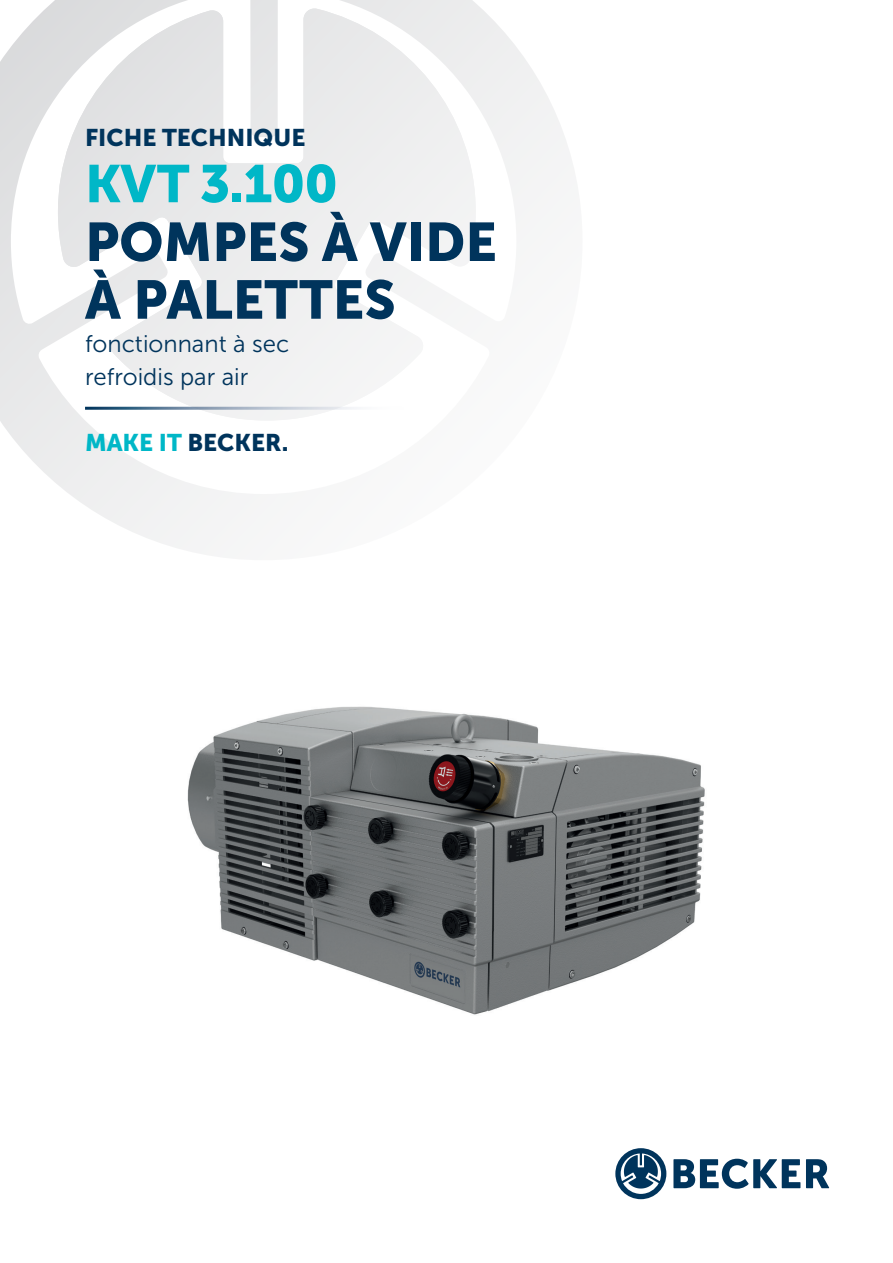
<style>
.page{position:relative;width:893px;height:1263px;background:#fff}
.page>*{position:absolute;margin:0;border:0;box-sizing:border-box;transform-origin:0 0}
.t1{font:54px/57.8px "Museo Sans 900";color:#00345c}
.t2{font:52.5px "Museo Sans 900";letter-spacing:-.015em;color:#00b7c7}
.t3{font:24px/33px "Museo Sans 300";color:#00345c}
.t4{font:24px "Museo Sans 900";color:#00345c}
.s1{color:#00b7c7}
</style>
<div class="page">
<svg style="left:0;top:0;width:573px;height:554px"></svg>
<svg style="left:673px;top:1159px;width:127px;height:30px"></svg>
<svg style="left:806px;top:1159px;width:23px;height:29px"></svg>
<svg style="left:615px;top:1148px;width:51px;height:51px"></svg>
<hr style="left:85px;top:407px;width:319px;height:3px;background:#fff">
<img style="left:187px;top:706px;width:518px;height:309px">
<p class="t4" style="left:85px;top:124px;width:222px">FICHE TECHNIQUE</p>
<h2 class="t2" style="left:85px;top:154px;width:254px">KVT 3.100</h2>
<h1 class="t1" style="left:85px;top:213px;width:413px">POMPES À VIDE<br>À PALETTES</h1>
<p class="t3" style="left:85px;top:327px;width:206px">fonctionnant à sec refroidis par air</p>
<p class="t4" style="left:85px;top:429px;width:205px"><span class="s1">MAKE IT</span> BECKER.</p>
</div>
